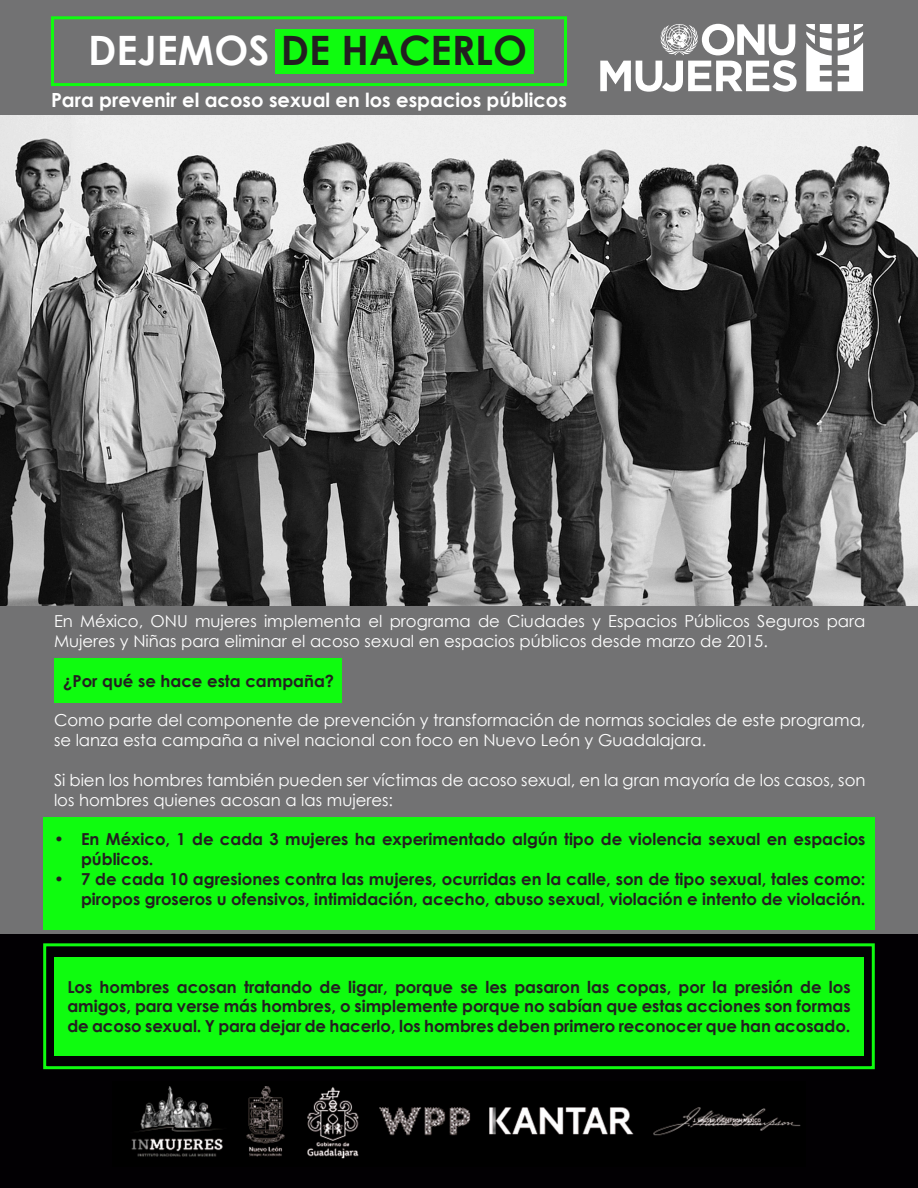
<style>
.page{position:relative;width:918px;height:1188px;background:#fff}
.page>*{position:absolute;margin:0;border:0;box-sizing:border-box;transform-origin:0 0}
.t1{font:700 40.5px "Century Gothic";color:#231f20}
.t2{font:700 19.5px "Century Gothic";color:#fff}
.t3{font:700 16.5px/19.8px "Century Gothic";color:#231f20}
.t4{font:16.5px/19.8px "Century Gothic";color:#fff}
.s1{color:#fff}
</style>
<div class="page">
<div style="left:0;top:934px;width:918px;height:254px;background:#020003"></div>
<div style="left:0;top:0;width:918px;height:146px;background:#727273"></div>
<img style="left:0;top:116px;width:918px;height:490px">
<div style="left:275px;top:29px;width:259px;height:44px;background:#0ffc0f"></div>
<div style="left:51px;top:16px;width:516px;height:70px;border:3px solid #0ffc0f"></div>
<div style="left:0;top:606px;width:918px;height:328px;background:#727273"></div>
<div style="left:54px;top:658px;width:288px;height:45px;background:#0ffc0f"></div>
<svg style="left:600px;top:23px;width:197px;height:69px"></svg>
<svg style="left:806px;top:24px;width:26px;height:67px"></svg>
<svg style="left:838px;top:24px;width:25px;height:67px"></svg>
<img style="left:131px;top:1086px;width:670px;height:73px">
<div style="left:43px;top:817px;width:832px;height:112px;background:#0ffc0f"></div>
<div style="left:54px;top:957px;width:810px;height:99px;background:#0ffc0f"></div>
<div style="left:43px;top:943px;width:832px;height:126px;border:3px solid #0ffc0f"></div>
<p class="t1" style="left:88px;top:20px;width:441px"><span class="s1">DEJEMOS</span> DE HACERLO</p>
<p class="t2" style="left:51px;top:85px;width:517px">Para prevenir el acoso sexual en los espacios públicos</p>
<p class="t4" style="left:54px;top:611px;width:813px">En México, ONU mujeres implementa el programa de Ciudades y Espacios Públicos Seguros para<br>Mujeres y Niñas para eliminar el acoso sexual en espacios públicos desde marzo de 2015.</p>
<p class="t3" style="left:63px;top:670px;width:272px">¿Por qué se hace esta campaña?</p>
<p class="t4" style="left:54px;top:710px;width:813px">Como parte del componente de prevención y transformación de normas sociales de este programa, se lanza esta campaña a nivel nacional con foco en Nuevo León y Guadalajara.</p>
<p class="t4" style="left:54px;top:770px;width:813px">Si bien los hombres también pueden ser víctimas de acoso sexual, en la gran mayoría de los casos, son los hombres quienes acosan a las mujeres:</p>
<p class="t3" style="left:81px;top:829px;width:786px;text-indent:-27px">• En México, 1 de cada 3 mujeres ha experimentado algún tipo de violencia sexual en espacios públicos.</p>
<p class="t3" style="left:54px;top:868px;width:813px;text-align:right">• 7 de cada 10 agresiones contra las mujeres, ocurridas en la calle, son de tipo sexual, tales como: piropos groseros u ofensivos, intimidación, acecho, abuso sexual, violación e intento de violación.</p>
<p class="t3" style="left:67px;top:976px;width:785px;text-align:justify">Los hombres acosan tratando de ligar, porque se les pasaron las copas, por la presión de los amigos, para verse más hombres, o simplemente porque no sabían que estas acciones son formas de acoso sexual. Y para dejar de hacerlo, los hombres deben primero reconocer que han acosado.</p>
</div>
